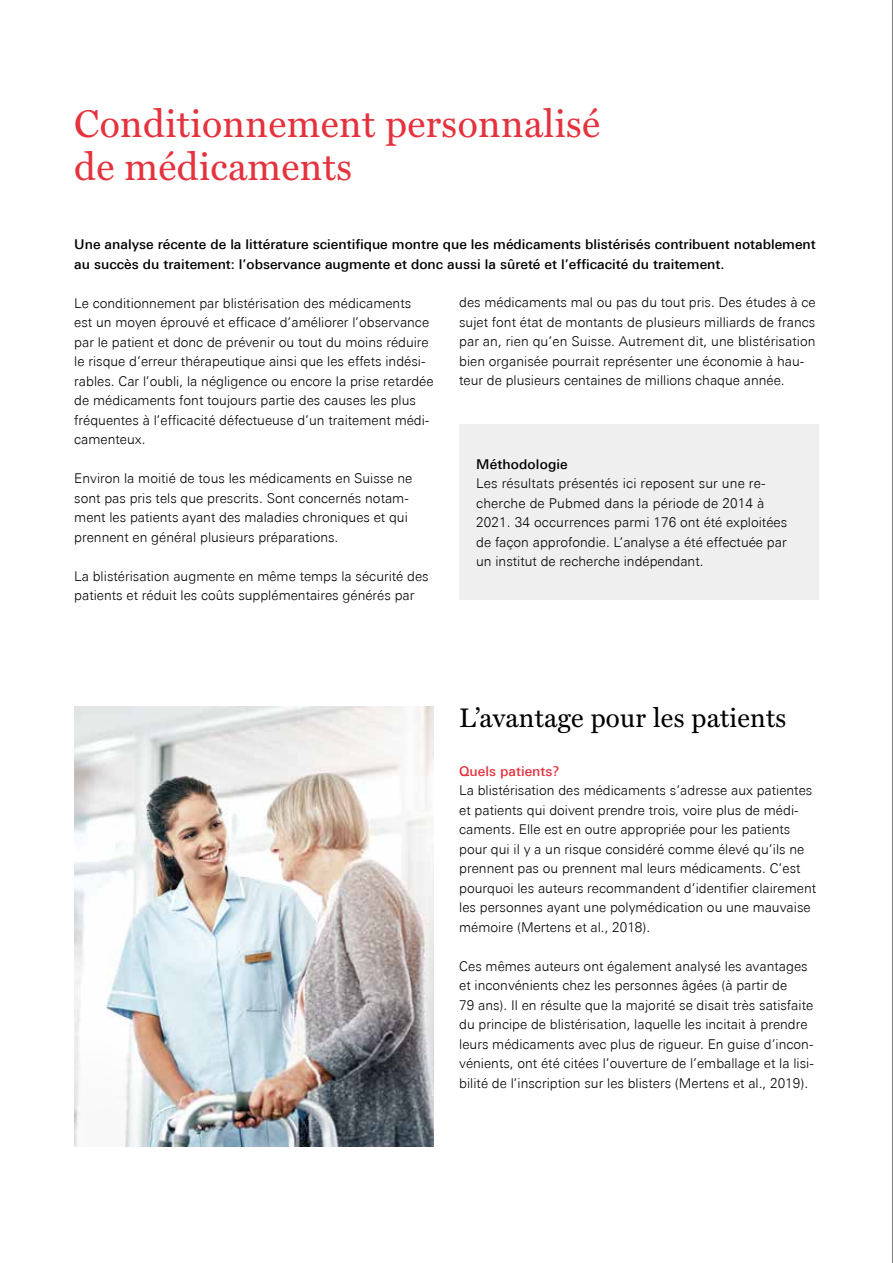
<style>
.page{position:relative;width:893px;height:1263px;background:#fff}
.page>*{position:absolute;margin:0;border:0;box-sizing:border-box;transform-origin:0 0}
.t1{font:39px/43.5px "Miller Text";letter-spacing:.01em;color:#e5323d}
.t2{font:27px "Miller Text";letter-spacing:.01em;color:#000}
.t3{font:300 13.5px/19.5px "Univers Next Pro";color:#000}
.t4{font:500 13.5px/19.5px "Univers Next Pro";color:#000}
.t5{font:500 13.5px "Univers Next Pro";color:#e5323d}
</style>
<div class="page">
<div style="left:459px;top:424px;width:360px;height:176px;background:#efefef"></div>
<img style="left:74px;top:707px;width:360px;height:439px">
<img style="left:74px;top:1023px;width:119px;height:123px">
<hr style="left:892px;top:0;width:1px;height:1263px;background:#000">
<h1 class="t1" style="left:74px;top:102px;width:527px">Conditionnement personnalisé de médicaments</h1>
<p class="t4" style="left:74px;top:234px;width:743px">Une analyse récente de la littérature scientifique montre que les médicaments blistérisés contribuent notablement au succès du traitement: l’observance augmente et donc aussi la sûreté et l’efficacité du traitement.</p>
<p class="t3" style="left:74px;top:293px;width:361px">Le conditionnement par blistérisation des médicaments<br>est un moyen éprouvé et efficace d’améliorer l’observance par le patient et donc de prévenir ou tout du moins réduire le risque d’erreur thérapeutique ainsi que les effets indési&shy;rables. Car l’oubli, la négligence ou encore la prise retardée de médicaments font toujours partie des causes les plus fréquentes à l’efficacité défectueuse d’un traitement médi&shy;camenteux.</p>
<p class="t3" style="left:74px;top:468px;width:340px">Environ la moitié de tous les médicaments en Suisse ne sont pas pris tels que prescrits. Sont concernés notam&shy;ment les patients ayant des maladies chroniques et qui prennent en général plusieurs préparations.</p>
<p class="t3" style="left:74px;top:566px;width:356px">La blistérisation augmente en même temps la sécurité des patients et réduit les coûts supplémentaires générés par</p>
<p class="t3" style="left:459px;top:293px;width:358px">des médicaments mal ou pas du tout pris. Des études à ce sujet font état de montants de plusieurs milliards de francs par an, rien qu’en Suisse. Autrement dit, une blistérisation bien organisée pourrait représenter une économie à hau&shy;teur de plusieurs centaines de millions chaque année.</p>
<p class="t4" style="left:476px;top:454px;width:93px">Méthodologie</p>
<p class="t3" style="left:476px;top:474px;width:312px">Les résultats présentés ici reposent sur une re&shy;cherche de Pubmed dans la période de 2014 à 2021. 34 occurrences parmi 176 ont été exploitées de façon approfondie. L’analyse a été effectuée par un institut de recherche indépendant.</p>
<h2 class="t2" style="left:459px;top:702px;width:329px">L’avantage pour les patients</h2>
<p class="t5" style="left:459px;top:763px;width:102px">Quels patients?</p>
<p class="t3" style="left:459px;top:780px;width:358px">La blistérisation des médicaments s’adresse aux patientes et patients qui doivent prendre trois, voire plus de médi&shy;caments. Elle est en outre appropriée pour les patients pour qui il y a un risque considéré comme élevé qu’ils ne prennent pas ou prennent mal leurs médicaments. C’est pourquoi les auteurs recommandent d’identifier clairement les personnes ayant une polymédication ou une mauvaise mémoire (Mertens et al., 2018).</p>
<p class="t3" style="left:459px;top:956px;width:356px">Ces mêmes auteurs ont également analysé les avantages et inconvénients chez les personnes âgées (à partir de<br>79 ans). Il en résulte que la majorité se disait très satisfaite du principe de blistérisation, laquelle les incitait à prendre leurs médicaments avec plus de rigueur. En guise d’incon&shy;vénients, ont été citées l’ouverture de l’emballage et la lisi&shy;bilité de l’inscription sur les blisters (Mertens et al., 2019).</p>
</div>
